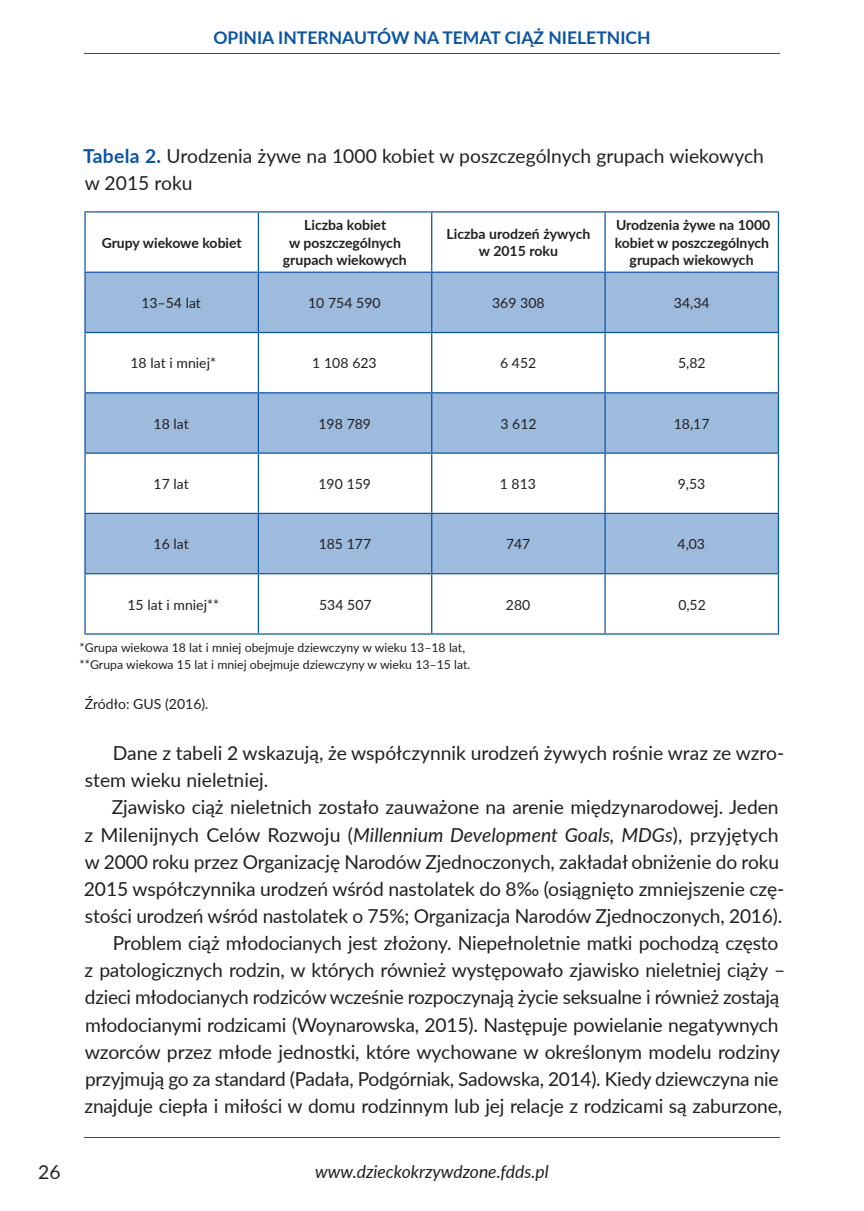
<style>
.page{position:relative;width:864px;height:1211px;background:#fff}
.page>*{position:absolute;margin:0;border:0;box-sizing:border-box;transform-origin:0 0}
.tab__title{font:19.25px/27.1px "Lato";letter-spacing:-.01em;color:#231f20}
.t1{font:700 17.5px "Lato";color:#0a54a9}
.t2{font:italic 17.5px "Lato";color:#231f20}
.tab__header{font:700 14px/17.5px "Lato";color:#231f20;text-align:center}
.tab__column{font:14px "Lato";color:#231f20}
.tab__footer{font:14px "Lato";color:#231f20}
.tab__przypis{font:12.25px "Lato";color:#231f20}
.s1{font-weight:700;color:#0a54a9}
.s2{font-style:italic}
</style>
<div class="page">
<hr style="left:84px;top:1136px;width:695px;height:1px;background:#0a54a9">
<hr style="left:84px;top:53px;width:695px;height:1px;background:#0a54a9">
<svg style="left:86px;top:273px;width:691px;height:300px;fill:#9dbbdd"></svg>
<hr style="left:84px;top:211px;width:174px;height:1px;background:#0a54a9">
<hr style="left:84px;top:212px;width:2px;height:59px;background:#0a54a9">
<hr style="left:258px;top:211px;width:173px;height:1px;background:#0a54a9">
<hr style="left:258px;top:212px;width:1px;height:59px;background:#0a54a9">
<hr style="left:431px;top:211px;width:174px;height:1px;background:#0a54a9">
<hr style="left:431px;top:212px;width:1px;height:59px;background:#0a54a9">
<hr style="left:605px;top:211px;width:173px;height:1px;background:#0a54a9">
<hr style="left:604px;top:212px;width:1px;height:59px;background:#0a54a9">
<hr style="left:777px;top:212px;width:1px;height:59px;background:#0a54a9">
<hr style="left:84px;top:271px;width:174px;height:2px;background:#0a54a9">
<hr style="left:84px;top:273px;width:2px;height:59px;background:#0a54a9">
<hr style="left:258px;top:271px;width:173px;height:2px;background:#0a54a9">
<hr style="left:258px;top:273px;width:1px;height:59px;background:#0a54a9">
<hr style="left:431px;top:271px;width:174px;height:2px;background:#0a54a9">
<hr style="left:431px;top:273px;width:1px;height:59px;background:#0a54a9">
<hr style="left:605px;top:271px;width:173px;height:2px;background:#0a54a9">
<hr style="left:604px;top:273px;width:1px;height:59px;background:#0a54a9">
<hr style="left:777px;top:273px;width:1px;height:59px;background:#0a54a9">
<hr style="left:84px;top:332px;width:174px;height:1px;background:#0a54a9">
<hr style="left:84px;top:333px;width:2px;height:59px;background:#0a54a9">
<hr style="left:258px;top:332px;width:173px;height:1px;background:#0a54a9">
<hr style="left:258px;top:333px;width:1px;height:59px;background:#0a54a9">
<hr style="left:431px;top:332px;width:174px;height:1px;background:#0a54a9">
<hr style="left:431px;top:333px;width:1px;height:59px;background:#0a54a9">
<hr style="left:605px;top:332px;width:173px;height:1px;background:#0a54a9">
<hr style="left:604px;top:333px;width:1px;height:59px;background:#0a54a9">
<hr style="left:777px;top:333px;width:1px;height:59px;background:#0a54a9">
<hr style="left:84px;top:392px;width:174px;height:1px;background:#0a54a9">
<hr style="left:84px;top:393px;width:2px;height:59px;background:#0a54a9">
<hr style="left:258px;top:392px;width:173px;height:1px;background:#0a54a9">
<hr style="left:258px;top:393px;width:1px;height:59px;background:#0a54a9">
<hr style="left:431px;top:392px;width:174px;height:1px;background:#0a54a9">
<hr style="left:431px;top:393px;width:1px;height:59px;background:#0a54a9">
<hr style="left:605px;top:392px;width:173px;height:1px;background:#0a54a9">
<hr style="left:604px;top:393px;width:1px;height:59px;background:#0a54a9">
<hr style="left:777px;top:393px;width:1px;height:59px;background:#0a54a9">
<hr style="left:84px;top:452px;width:174px;height:2px;background:#0a54a9">
<hr style="left:84px;top:454px;width:2px;height:59px;background:#0a54a9">
<hr style="left:258px;top:452px;width:173px;height:2px;background:#0a54a9">
<hr style="left:258px;top:454px;width:1px;height:59px;background:#0a54a9">
<hr style="left:431px;top:452px;width:174px;height:2px;background:#0a54a9">
<hr style="left:431px;top:454px;width:1px;height:59px;background:#0a54a9">
<hr style="left:605px;top:452px;width:173px;height:2px;background:#0a54a9">
<hr style="left:604px;top:454px;width:1px;height:59px;background:#0a54a9">
<hr style="left:777px;top:454px;width:1px;height:59px;background:#0a54a9">
<hr style="left:84px;top:513px;width:174px;height:1px;background:#0a54a9">
<hr style="left:84px;top:514px;width:2px;height:59px;background:#0a54a9">
<hr style="left:258px;top:513px;width:173px;height:1px;background:#0a54a9">
<hr style="left:258px;top:514px;width:1px;height:59px;background:#0a54a9">
<hr style="left:431px;top:513px;width:174px;height:1px;background:#0a54a9">
<hr style="left:431px;top:514px;width:1px;height:59px;background:#0a54a9">
<hr style="left:605px;top:513px;width:173px;height:1px;background:#0a54a9">
<hr style="left:604px;top:514px;width:1px;height:59px;background:#0a54a9">
<hr style="left:777px;top:514px;width:1px;height:59px;background:#0a54a9">
<hr style="left:84px;top:573px;width:174px;height:1px;background:#0a54a9">
<hr style="left:84px;top:574px;width:2px;height:59px;background:#0a54a9">
<hr style="left:258px;top:573px;width:173px;height:1px;background:#0a54a9">
<hr style="left:258px;top:574px;width:1px;height:59px;background:#0a54a9">
<hr style="left:431px;top:573px;width:174px;height:1px;background:#0a54a9">
<hr style="left:431px;top:574px;width:1px;height:59px;background:#0a54a9">
<hr style="left:605px;top:573px;width:173px;height:1px;background:#0a54a9">
<hr style="left:604px;top:574px;width:1px;height:59px;background:#0a54a9">
<hr style="left:777px;top:574px;width:1px;height:59px;background:#0a54a9">
<hr style="left:84px;top:633px;width:174px;height:1px;background:#0a54a9">
<hr style="left:258px;top:633px;width:173px;height:1px;background:#0a54a9">
<hr style="left:431px;top:633px;width:174px;height:1px;background:#0a54a9">
<hr style="left:605px;top:633px;width:173px;height:1px;background:#0a54a9">
<p class="t1" style="left:213px;top:25px;width:438px">OPINIA INTERNAUTÓW NA TEMAT CIĄŻ NIELETNICH</p>
<p class="tab__title" style="left:38px;top:1157px;width:24px">26</p>
<p class="tab__title" style="left:83px;top:142px;width:682px"><span class="s1">Tabela 2.</span> Urodzenia żywe na 1000 kobiet w poszczególnych grupach wiekowych w 2015 roku</p>
<p class="tab__header" style="left:102px;top:233px;width:142px">Grupy wiekowe kobiet</p>
<p class="tab__header" style="left:283px;top:216px;width:125px">Liczba kobiet<br>w poszczególnych grupach wiekowych</p>
<p class="tab__header" style="left:446px;top:224px;width:145px">Liczba urodzeń żywych w 2015 roku</p>
<p class="tab__header" style="left:614px;top:216px;width:157px">Urodzenia żywe na 1000 kobiet w poszczególnych grupach wiekowych</p>
<p class="tab__column" style="left:141px;top:293px;width:61px">13–54 lat</p>
<p class="tab__column" style="left:308px;top:293px;width:74px">10 754 590</p>
<p class="tab__column" style="left:492px;top:293px;width:54px">369 308</p>
<p class="tab__column" style="left:673px;top:293px;width:37px">34,34</p>
<p class="tab__column" style="left:130px;top:353px;width:87px">18 lat i mniej*</p>
<p class="tab__column" style="left:312px;top:353px;width:66px">1 108 623</p>
<p class="tab__column" style="left:500px;top:353px;width:38px">6 452</p>
<p class="tab__column" style="left:677px;top:353px;width:29px">5,82</p>
<p class="tab__column" style="left:153px;top:413px;width:37px">18 lat</p>
<p class="tab__column" style="left:318px;top:413px;width:54px">198 789</p>
<p class="tab__column" style="left:500px;top:413px;width:38px">3 612</p>
<p class="tab__column" style="left:673px;top:413px;width:37px">18,17</p>
<p class="tab__column" style="left:153px;top:474px;width:37px">17 lat</p>
<p class="tab__column" style="left:318px;top:474px;width:54px">190 159</p>
<p class="tab__column" style="left:499px;top:474px;width:38px">1 813</p>
<p class="tab__column" style="left:677px;top:474px;width:29px">9,53</p>
<p class="tab__column" style="left:153px;top:534px;width:37px">16 lat</p>
<p class="tab__column" style="left:318px;top:534px;width:54px">185 177</p>
<p class="tab__column" style="left:506px;top:534px;width:26px">747</p>
<p class="tab__column" style="left:677px;top:534px;width:29px">4,03</p>
<p class="tab__column" style="left:127px;top:594px;width:93px">15 lat i mniej**</p>
<p class="tab__column" style="left:319px;top:594px;width:54px">534 507</p>
<p class="tab__column" style="left:505px;top:594px;width:26px">280</p>
<p class="tab__column" style="left:678px;top:594px;width:29px">0,52</p>
<p class="tab__przypis" style="left:80px;top:638px;width:387px">*Grupa wiekowa 18 lat i mniej obejmuje dziewczyny w wieku 13–18 lat,</p>
<p class="tab__przypis" style="left:80px;top:656px;width:392px">**Grupa wiekowa 15 lat i mniej obejmuje dziewczyny w wieku 13–15 lat.</p>
<p class="tab__footer" style="left:85px;top:693px;width:125px">Źródło: GUS (2016).</p>
<p class="tab__title" style="left:85px;top:738px;width:700px;text-indent:28px">Dane z tabeli 2 wskazują, że współczynnik urodzeń żywych rośnie wraz ze wzro&shy;stem wieku nieletniej.</p>
<p class="tab__title" style="left:84px;top:793px;width:701px;text-indent:28px">Zjawisko ciąż nieletnich zostało zauważone na arenie międzynarodowej. Jeden z Milenijnych Celów Rozwoju (<span class="s2">Millennium Development Goals, MDGs</span>), przyjętych w 2000 roku przez Organizację Narodów Zjednoczonych, zakładał obniżenie do roku 2015 współczynnika urodzeń wśród nastolatek do 8‰ (osiągnięto zmniejszenie czę&shy;stości urodzeń wśród nastolatek o 75%; Organizacja Narodów Zjednoczonych, 2016).</p>
<p class="tab__title" style="left:84px;top:928px;width:702px;text-indent:28px">Problem ciąż młodocianych jest złożony. Niepełnoletnie matki pochodzą często z patologicznych rodzin, w których również występowało zjawisko nieletniej ciąży – dzieci młodocianych rodziców wcześnie rozpoczynają życie seksualne i również zostają młodocianymi rodzicami (Woynarowska, 2015). Następuje powielanie negatywnych wzorców przez młode jednostki, które wychowane w określonym modelu rodziny przyjmują go za standard (Padała, Podgórniak, Sadowska, 2014). Kiedy dziewczyna nie znajduje ciepła i miłości w domu rodzinnym lub jej relacje z rodzicami są zaburzone,</p>
<p class="t2" style="left:315px;top:1159px;width:235px">www.dzieckokrzywdzone.fdds.pl</p>
</div>
